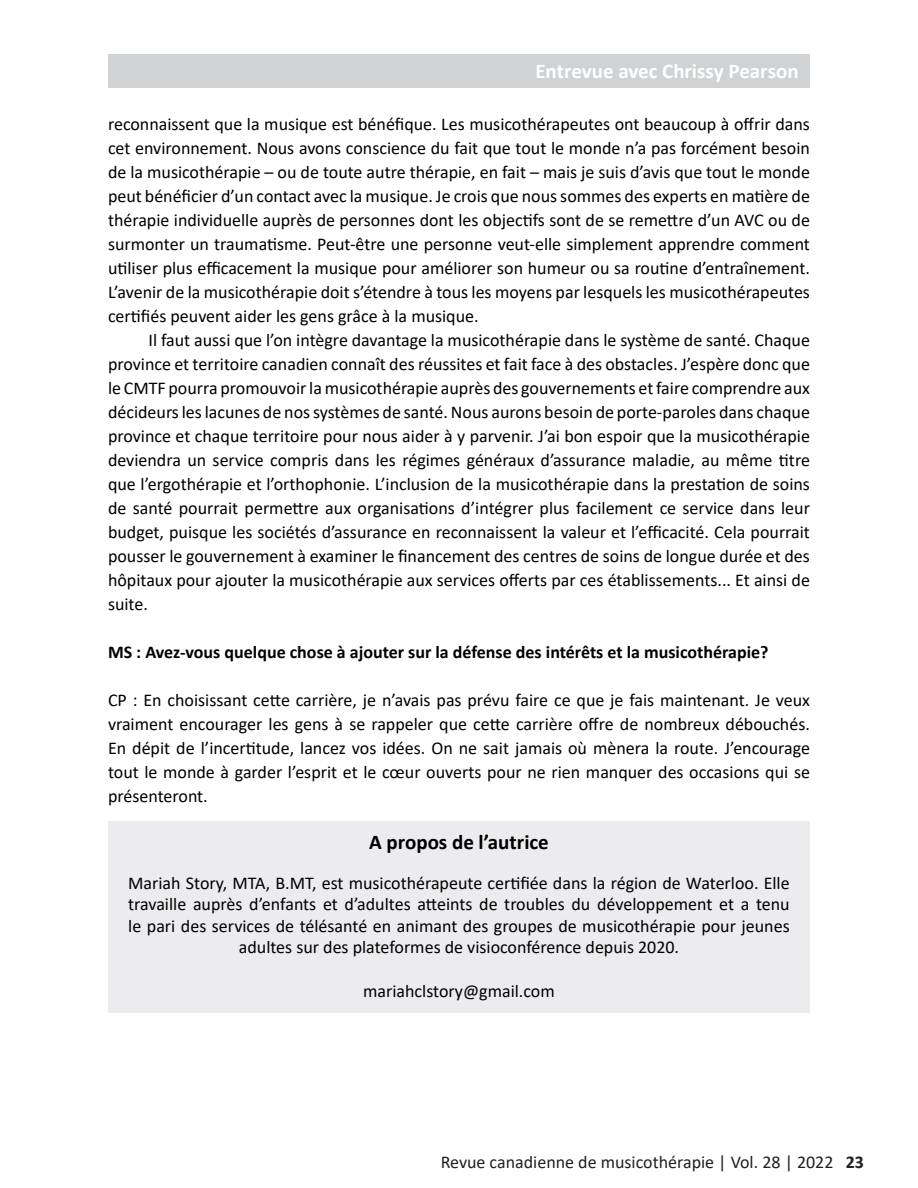
<style>
.page{position:relative;width:918px;height:1188px;background:#fff}
.page>*{position:absolute;margin:0;border:0;box-sizing:border-box;transform-origin:0 0}
.t1{font:700 21px "Calibri";color:#fff}
.t2{font:700 21px "Calibri";color:#000}
.t3{font:18px/24px "Calibri";color:#000;text-align:justify}
.t4{font:700 18px "Calibri";color:#000}
.t5{font:18px "Calibri";color:#231f20}
.s1{font-weight:700}
</style>
<div class="page">
<div style="left:108px;top:821px;width:702px;height:192px;background:#ececee"></div>
<div style="left:108px;top:54px;width:702px;height:34px;background:#d1d2d4"></div>
<p class="t1" style="left:536px;top:56px;width:265px">Entrevue avec Chrissy Pearson</p>
<p class="t3" style="left:108px;top:112px;width:704px">reconnaissent que la musique est bénéfique. Les musicothérapeutes ont beaucoup à offrir dans cet environnement. Nous avons conscience du fait que tout le monde n’a pas forcément besoin de la musicothérapie – ou de toute autre thérapie, en fait – mais je suis d’avis que tout le monde peut bénéficier d’un contact avec la musique. Je crois que nous sommes des experts en matière de thérapie individuelle auprès de personnes dont les objectifs sont de se remettre d’un AVC ou de surmonter un traumatisme. Peut-être une personne veut-elle simplement apprendre comment utiliser plus efficacement la musique pour améliorer son humeur ou sa routine d’entraînement.<br>L’avenir de la musicothérapie doit s’étendre à tous les moyens par lesquels les musicothérapeutes certifiés peuvent aider les gens grâce à la musique.</p>
<p class="t3" style="left:108px;top:328px;width:704px;text-indent:40px">Il faut aussi que l’on intègre davantage la musicothérapie dans le système de santé. Chaque province et territoire canadien connaît des réussites et fait face à des obstacles. J’espère donc que le CMTF pourra promouvoir la musicothérapie auprès des gouvernements et faire comprendre aux décideurs les lacunes de nos systèmes de santé. Nous aurons besoin de porte-paroles dans chaque province et chaque territoire pour nous aider à y parvenir. J’ai bon espoir que la musicothérapie deviendra un service compris dans les régimes généraux d’assurance maladie, au même titre que l’ergothérapie et l’orthophonie. L’inclusion de la musicothérapie dans la prestation de soins de santé pourrait permettre aux organisations d’intégrer plus facilement ce service dans leur budget, puisque les sociétés d’assurance en reconnaissent la valeur et l’efficacité. Cela pourrait pousser le gouvernement à examiner le financement des centres de soins de longue durée et des hôpitaux pour ajouter la musicothérapie aux services offerts par ces établissements... Et ainsi de suite.</p>
<p class="t4" style="left:108px;top:639px;width:662px">MS : Avez-vous quelque chose à ajouter sur la défense des intérêts et la musicothérapie?</p>
<p class="t3" style="left:108px;top:688px;width:704px">CP : En choisissant cette carrière, je n’avais pas prévu faire ce que je fais maintenant. Je veux vraiment encourager les gens à se rappeler que cette carrière offre de nombreux débouchés.<br>En dépit de l’incertitude, lancez vos idées. On ne sait jamais où mènera la route. J’encourage tout le monde à garder l’esprit et le cœur ouverts pour ne rien manquer des occasions qui se présenteront.</p>
<p class="t2" style="left:369px;top:827px;width:181px">A propos de l’autrice</p>
<p class="t3" style="left:128px;top:871px;width:663px;line-height:21.6px;text-align:center">Mariah Story, MTA, B.MT, est musicothérapeute certifiée dans la région de Waterloo. Elle travaille auprès d’enfants et d’adultes atteints de troubles du développement et a tenu le pari des services de télésanté en animant des groupes de musicothérapie pour jeunes adultes sur des plateformes de visioconférence depuis 2020.</p>
<p class="t3" style="left:363px;top:978px;width:193px">mariahclstory@gmail.com</p>
<p class="t5" style="left:441px;top:1149px;width:425px">Revue canadienne de musicothérapie | Vol. 28 | 2022 <span class="s1">23</span></p>
</div>
